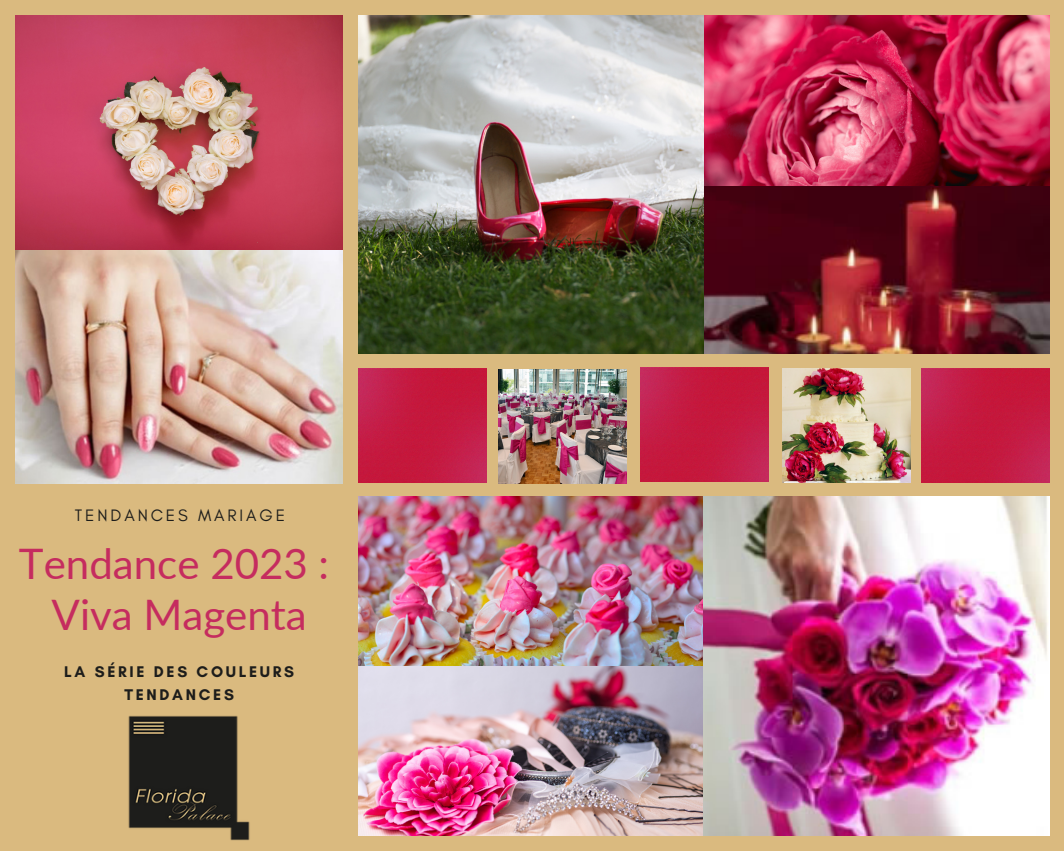
<style>
.page{position:relative;width:1064px;height:851px;background:#fff}
.page>*{position:absolute;margin:0;border:0;box-sizing:border-box;transform-origin:0 0}
.t1{font:42px/51.8px "Lato";color:#c52c5f;text-align:center}
.t2{font:16.95px "Glacial Indifference";letter-spacing:.17em;color:#1d1d1b}
.t3{font:700 15.75px/22.5px "Glacial Indifference";letter-spacing:.17em;color:#1d1d1b;text-align:center}
</style>
<div class="page">
<div style="left:0;top:0;width:1063px;height:850px;background:#daba7f"></div>
<img style="left:921px;top:368px;width:127px;height:114px">
<img style="left:359px;top:368px;width:127px;height:114px">
<img style="left:640px;top:368px;width:127px;height:113px">
<img style="left:782px;top:368px;width:127px;height:114px">
<img style="left:16px;top:15px;width:326px;height:468px">
<img style="left:359px;top:15px;width:689px;height:339px">
<img style="left:359px;top:497px;width:689px;height:338px">
<img style="left:498px;top:369px;width:128px;height:114px">
<img style="left:128px;top:715px;width:122px;height:125px">
<p class="t2" style="left:75px;top:505px;width:211px">TENDANCES MARIAGE</p>
<h1 class="t1" style="left:19px;top:536px;width:311px">Tendance 2023 :<br>Viva Magenta</h1>
<p class="t3" style="left:64px;top:660px;width:231px">LA SÉRIE DES COULEURS<br>TENDANCES</p>
</div>
